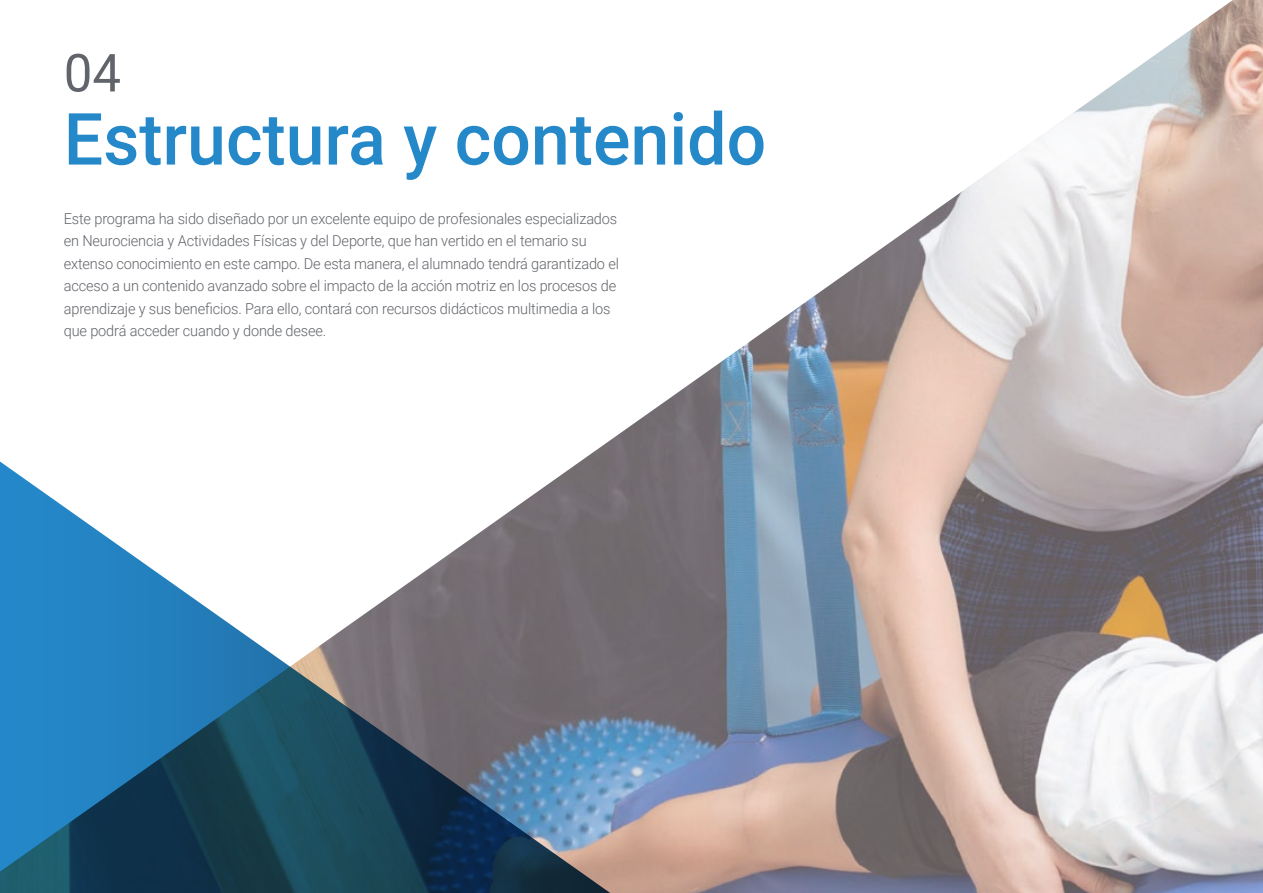
<style>
.page{position:relative;width:1263px;height:893px;background:#fff}
.page>*{position:absolute;margin:0;border:0;box-sizing:border-box;transform-origin:0 0}
.t1{font:500 72px "Roboto";color:#2488c9}
.t2{font:52.5px "Roboto";color:#61646a}
.t3{font:300 15px/22.5px "Roboto";letter-spacing:-.01em;color:#61646a}
</style>
<div class="page">
<img style="left:602px;top:0;width:661px;height:893px">
<svg style="left:0;top:446px;width:640px;height:447px"></svg>
<h2 class="t2" style="left:64px;top:36px;width:59px">04</h2>
<h1 class="t1" style="left:64px;top:89px;width:704px">Estructura y contenido</h1>
<p class="t3" style="left:64px;top:207px;width:557px">Este programa ha sido diseñado por un excelente equipo de profesionales especializados en Neurociencia y Actividades Físicas y del Deporte, que han vertido en el temario su extenso conocimiento en este campo. De esta manera, el alumnado tendrá garantizado el acceso a un contenido avanzado sobre el impacto de la acción motriz en los procesos de aprendizaje y sus beneficios. Para ello, contará con recursos didácticos multimedia a los que podrá acceder cuando y donde desee.</p>
</div>
